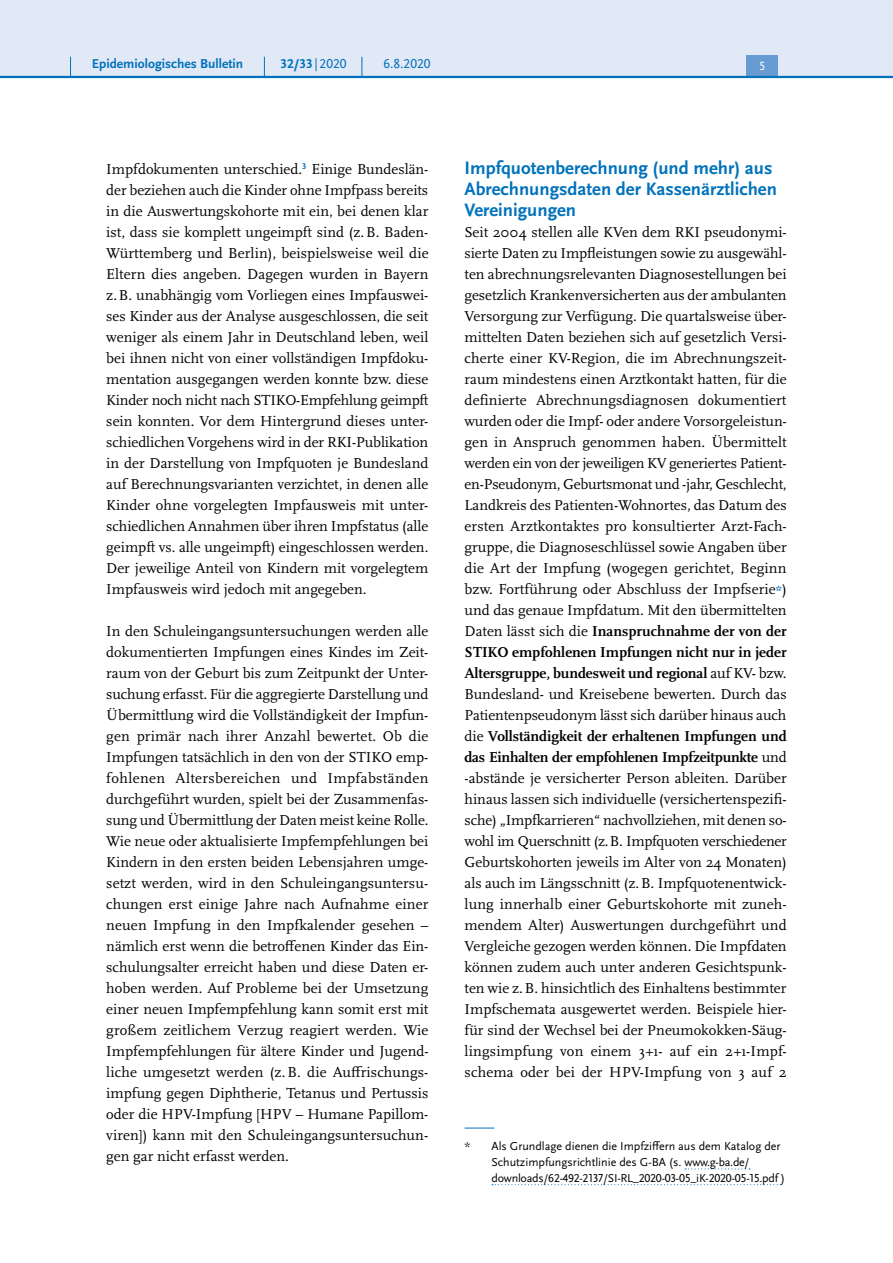
<style>
.page{position:relative;width:893px;height:1263px;background:#fff}
.page>*{position:absolute;margin:0;border:0;box-sizing:border-box;transform-origin:0 0}
.t1{font:700 18.75px/21px "Scala Sans Pro";color:#0072bc}
.P_-_Fließtext{font:15px/21px "Scala Pro";letter-spacing:.005em;color:#000;text-align:justify}
.t2{font:700 13.5px "Scala Sans Pro";color:#0072bc}
.t3{font:13.5px "Scala Sans Pro";color:#0072bc}
.t4{font:12.45px "Scala Sans Pro";color:#fff}
.P_-_Fußnote{font:12px/15.8px "Scala Sans Pro";color:#000}
.s1{font-weight:400}
.s2{font-family:"Scala Sans Pro";font-weight:700;font-size:12px;color:#0072bc}
.s3{font-weight:700}
</style>
<div class="page">
<svg style="left:465px;top:1128px;width:29px;height:1px"></svg>
<svg style="left:685px;top:1168px;width:65px;height:1px"></svg>
<svg style="left:492px;top:1184px;width:289px;height:1px"></svg>
<div style="left:0;top:0;width:893px;height:77px;background:#e1e8f6"></div>
<div style="left:746px;top:55px;width:32px;height:21px;background:#679bd2"></div>
<hr style="left:0;top:76px;width:893px;height:2px;background:#0072bc">
<svg style="left:70px;top:57px;width:1px;height:19px"></svg>
<svg style="left:264px;top:57px;width:1px;height:19px"></svg>
<svg style="left:362px;top:57px;width:1px;height:19px"></svg>
<p class="t2" style="left:92px;top:55px;width:153px">Epidemiologisches Bulletin</p>
<p class="t2" style="left:280px;top:55px;width:68px">32/33 <span class="s1">|2020</span></p>
<p class="t3" style="left:383px;top:55px;width:49px">6.8.2020</p>
<p class="t4" style="left:759px;top:59px;width:8px">5</p>
<p class="P_-_Fließtext" style="left:106px;top:158px;width:324px">Impfdokumenten unterschied.<sup>3</sup> Einige Bundeslän&shy;der beziehen auch die Kinder ohne Impfpass bereits in die Auswertungskohorte mit ein, bei denen klar ist, dass sie komplett ungeimpft sind (z.B. Baden-Württemberg und Berlin), beispielsweise weil die Eltern dies angeben. Dagegen wurden in Bayern z.B. unabhängig vom Vorliegen eines Impfauswei&shy;ses Kinder aus der Analyse ausgeschlossen, die seit weniger als einem Jahr in Deutschland leben, weil bei ihnen nicht von einer vollständigen Impfdoku&shy;mentation ausgegangen werden konnte bzw. diese Kinder noch nicht nach STIKO-Empfehlung geimpft sein konnten. Vor dem Hintergrund dieses unter&shy;schiedlichen Vorgehens wird in der RKI-Publikation in der Darstellung von Impfquoten je Bundesland auf Berechnungsvarianten verzichtet, in denen alle Kinder ohne vorgelegten Impfausweis mit unter&shy;schiedlichen Annahmen über ihren Impfstatus (alle geimpft vs. alle ungeimpft) eingeschlossen werden.<br>Der jeweilige Anteil von Kindern mit vorgelegtem Impfausweis wird jedoch mit angegeben.</p>
<p class="P_-_Fließtext" style="left:106px;top:620px;width:324px">In den Schuleingangsuntersuchungen werden alle dokumentierten Impfungen eines Kindes im Zeit&shy;raum von der Geburt bis zum Zeitpunkt der Unter&shy;suchung erfasst. Für die aggregierte Darstellung und Übermittlung wird die Vollständigkeit der Impfun&shy;gen primär nach ihrer Anzahl bewertet. Ob die Impfungen tatsächlich in den von der STIKO emp&shy;fohlenen Altersbereichen und Impfabständen durchgeführt wurden, spielt bei der Zusammenfas&shy;sung und Übermittlung der Daten meist keine Rolle.<br>Wie neue oder aktualisierte Impfempfehlungen bei Kindern in den ersten beiden Lebensjahren umge&shy;setzt werden, wird in den Schuleingangsuntersu&shy;chungen erst einige Jahre nach Aufnahme einer neuen Impfung in den Impfkalender gesehen – nämlich erst wenn die betroffenen Kinder das Ein&shy;schulungsalter erreicht haben und diese Daten er&shy;hoben werden. Auf Probleme bei der Umsetzung einer neuen Impfempfehlung kann somit erst mit großem zeitlichem Verzug reagiert werden. Wie Impfempfehlungen für ältere Kinder und Jugend&shy;liche umgesetzt werden (z.B. die Auffrischungs&shy;impfung gegen Diphtherie, Tetanus und Pertussis oder die HPV-Impfung [HPV – Humane Papillom&shy;viren]) kann mit den Schuleingangsuntersuchun&shy;gen gar nicht erfasst werden.</p>
<h3 class="t1" style="left:465px;top:157px;width:314px">Impfquotenberechnung (und mehr) aus<br>Abrechnungsdaten der Kassenärztlichen<br>Vereinigungen</h3>
<p class="P_-_Fließtext" style="left:465px;top:221px;width:324px">Seit 2004 stellen alle KVen dem RKI pseudonymi&shy;sierte Daten zu Impfleistungen sowie zu ausgewähl&shy;ten abrechnungsrelevanten Diagnosestellungen bei gesetzlich Krankenversicherten aus der ambulanten Versorgung zur Verfügung. Die quartalsweise über&shy;mittelten Daten beziehen sich auf gesetzlich Versi&shy;cherte einer KV-Region, die im Abrechnungszeit&shy;raum mindestens einen Arztkontakt hatten, für die definierte Abrechnungsdiagnosen dokumentiert wurden oder die Impf- oder andere Vorsorgeleistun&shy;gen in Anspruch genommen haben. Übermittelt werden ein von der jeweiligen KV generiertes Patient&shy;en-Pseudonym, Geburtsmonat und -jahr, Geschlecht, Landkreis des Patienten-Wohnortes, das Datum des ersten Arztkontaktes pro konsultierter Arzt-Fach&shy;gruppe, die Diagnoseschlüssel sowie Angaben über die Art der Impfung (wogegen gerichtet, Beginn bzw. Fortführung oder Abschluss der Impfserie<span class="s2">*</span>) und das genaue Impfdatum. Mit den übermittelten Daten lässt sich die <span class="s3">Inanspruchnahme der von der STIKO empfohlenen Impfungen nicht nur in jeder Altersgruppe, bundesweit und regional</span> auf KV- bzw.<br>Bundesland- und Kreisebene bewerten. Durch das Patientenpseudonym lässt sich darüber hinaus auch die <span class="s3">Vollständigkeit der erhaltenen Impfungen und das Einhalten der empfohlenen Impfzeitpunkte</span> und -abstände je versicherter Person ableiten. Darüber hinaus lassen sich individuelle (versichertenspezifi&shy;sche) „Impfkarrieren“ nachvollziehen, mit denen so&shy;wohl im Querschnitt (z.B. Impfquoten verschiedener Geburtskohorten jeweils im Alter von 24 Monaten) als auch im Längsschnitt (z.B. Impfquotenentwick&shy;lung innerhalb einer Geburtskohorte mit zuneh&shy;mendem Alter) Auswertungen durchgeführt und Vergleiche gezogen werden können. Die Impfdaten können zudem auch unter anderen Gesichtspunk&shy;ten wie z.B. hinsichtlich des Einhaltens bestimmter Impfschemata ausgewertet werden. Beispiele hier&shy;für sind der Wechsel bei der Pneumokokken-Säug&shy;lingsimpfung von einem 3+1- auf ein 2+1-Impf&shy;schema oder bei der HPV-Impfung von 3 auf 2</p>
<p class="P_-_Fußnote" style="left:492px;top:1138px;width:295px;text-indent:-27px">* Als Grundlage dienen die Impfziffern aus dem Katalog der<br>Schutzimpfungsrichtlinie des G-BA (s. www.g-ba.de/ downloads/62-492-2137/SI-RL_2020-03-05_iK-2020-05-15.pdf )</p>
</div>
